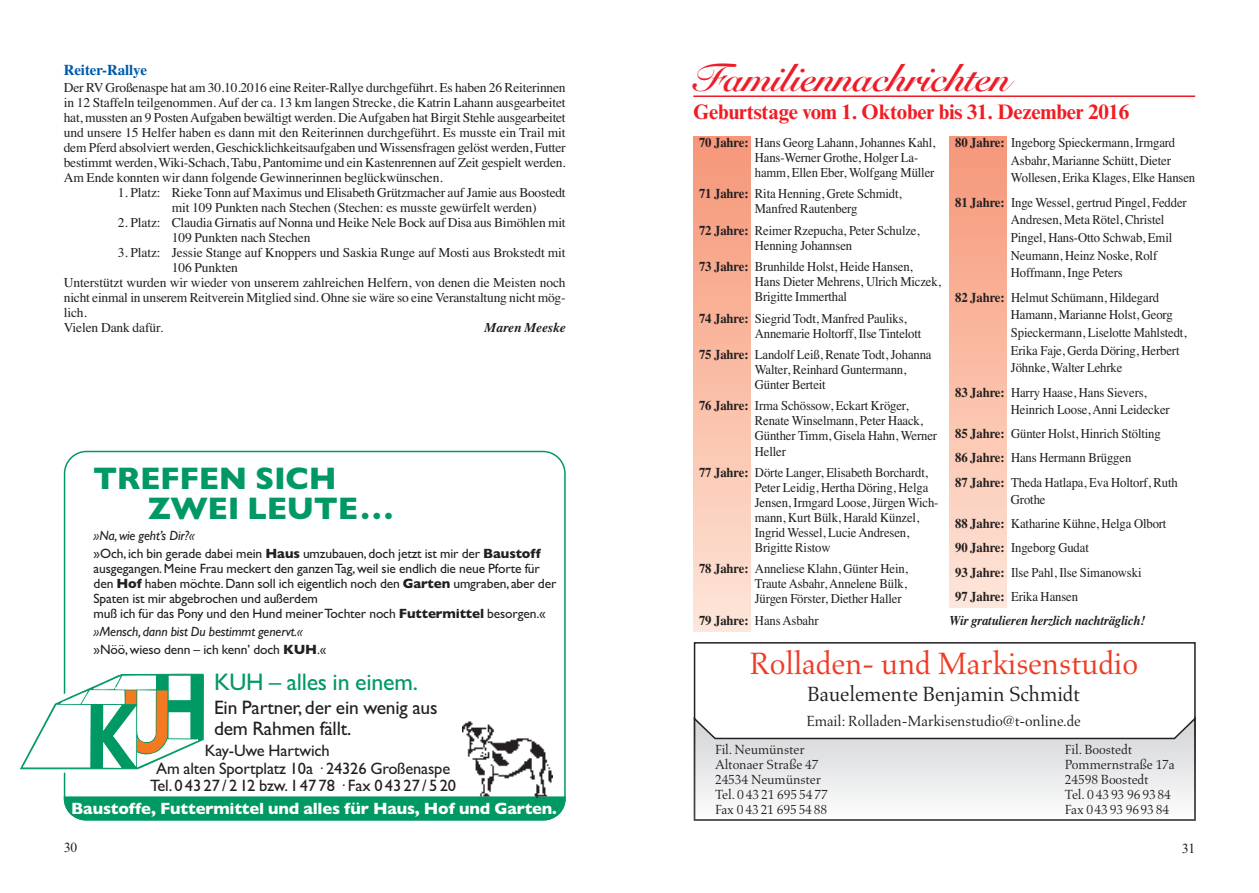
<style>
.page{position:relative;width:1259px;height:893px;background:#fff}
.page>*{position:absolute;margin:0;border:0;box-sizing:border-box;transform-origin:0 0}
.t1{font:39px "Snell Roundhand LT Std Bd Scr";letter-spacing:-.01em;color:#ee1c28}
.t2{font:31.5px "Aldus LT Std";letter-spacing:-.01em;color:#ef3c25}
.t3{font:700 31.5px/30px "Gill Sans";letter-spacing:-.01em;color:#009964}
.t4{font:24px "Gill Sans";letter-spacing:-.01em;color:#009964}
.t5{font:700 21px "Times New Roman MT Std";letter-spacing:-.01em;color:#ee1d23}
.t6{font:21px "Aldus LT Std";letter-spacing:-.01em;color:#231f20}
.t7{font:19.5px/21px "Gill Sans";letter-spacing:-.01em;color:#231f20}
.t8{font:16.5px "Gill Sans";letter-spacing:-.01em;color:#231f20}
.t9{font:700 16.5px "Gill Sans";letter-spacing:-.01em;color:#fff}
.t10{font:15px "Aldus LT Std";letter-spacing:-.01em;color:#231f20}
.t11{font:700 15px "Times";letter-spacing:-.01em;color:#015aaa}
.t12{font:13.5px/15px "Times";letter-spacing:-.01em;color:#231f20;scale:.94 1}
.t13{font:13.5px/15px "Times";letter-spacing:-.01em;color:#231f20}
.t14{font:13.5px/15px "Gill Sans";letter-spacing:-.01em;color:#231f20}
.t15{font:13.5px "Aldus LT Std";letter-spacing:-.01em;color:#231f20}
.t16{font:italic 13.5px/18px "Gill Sans Std";letter-spacing:-.01em;color:#231f20}
.t17{font:italic 700 13.5px "Times";letter-spacing:-.01em;color:#231f20;scale:.94 1}
.t18{font:italic 700 13.5px "Times";letter-spacing:-.01em;color:#231f20}
.t19{font:13.5px "Times New Roman MT Std";color:#231f20}
.s1{font-family:"Gill Sans Std";font-style:italic}
.s2{font-weight:700}
.s3{font-family:"Gill Sans";font-style:normal}
.s4{font-family:"Gill Sans";font-weight:700;font-style:normal}
</style>
<div class="page">
<hr style="left:693px;top:95px;width:502px;height:2px;background:#ee1c28">
<div style="left:693px;top:136px;width:57px;height:495px;background:linear-gradient(to bottom,#f69576,#fee6d8)"></div>
<div style="left:949px;top:136px;width:57px;height:472px;background:linear-gradient(to bottom,#f69576,#fee5d8)"></div>
<div style="left:694px;top:642px;width:501px;height:179px;border:2px solid #231f20"></div>
<svg style="left:693px;top:716px;width:504px;height:24px"></svg>
<svg style="left:64px;top:451px;width:502px;height:370px"></svg>
<div style="left:64px;top:796px;width:502px;height:24px;background:#009964"></div>
<img style="left:462px;top:720px;width:91px;height:77px">
<svg style="left:20px;top:672px;width:187px;height:101px"></svg>
<p class="t11" style="left:64px;top:61px;width:85px">Reiter-Rallye</p>
<p class="t13" style="left:64px;top:80px;width:503px;text-align:justify">Der RV Großenaspe hat am 30.10.2016 eine Reiter-Rallye durchgeführt. Es haben 26 Reiterinnen in 12 Staffeln teilgenommen.Auf der ca. 13 km langen Strecke, die Katrin Lahann ausgearbeitet hat, mussten an 9 PostenAufgaben bewältigt werden. DieAufgaben hat Birgit Stehle ausgearbeitet und unsere 15 Helfer haben es dann mit den Reiterinnen durchgeführt. Es musste ein Trail mit dem Pferd absolviert werden, Geschicklichkeitsaufgaben und Wissensfragen gelöst werden, Futter bestimmt werden, Wiki-Schach, Tabu, Pantomime und ein Kastenrennen auf Zeit gespielt werden.<br>Am Ende konnten wir dann folgende Gewinnerinnen beglückwünschen.</p>
<p class="t13" style="left:172px;top:185px;width:395px;text-indent:-54px">1. Platz: Rieke Tonn auf Maximus und Elisabeth Grützmacher auf Jamie aus Boostedt mit 109 Punkten nach Stechen (Stechen: es musste gewürfelt werden)</p>
<p class="t13" style="left:172px;top:215px;width:395px;text-indent:-54px">2. Platz: Claudia Girnatis auf Nonna und Heike Nele Bock auf Disa aus Bimöhlen mit<br>109 Punkten nach Stechen</p>
<p class="t13" style="left:118px;top:245px;width:449px">3. Platz: Jessie Stange auf Knoppers und Saskia Runge auf Mosti aus Brokstedt mit</p>
<p class="t13" style="left:172px;top:260px;width:68px">106 Punkten</p>
<p class="t13" style="left:64px;top:275px;width:503px">Unterstützt wurden wir wieder von unserem zahlreichen Helfern, von denen die Meisten noch</p>
<p class="t13" style="left:64px;top:290px;width:503px">nicht einmal in unserem Reitverein Mitglied sind. Ohne sie wäre so eine Veranstaltung nicht mög-</p>
<p class="t13" style="left:64px;top:305px;width:25px">lich.</p>
<p class="t13" style="left:64px;top:320px;width:101px">Vielen Dank dafür.</p>
<p class="t18" style="left:485px;top:320px;width:83px">Maren Meeske</p>
<p class="t3" style="left:148px;top:463px;width:247px;text-indent:-55px">TREFFEN SICH<br>ZWEI LEUTE...</p>
<p class="t14" style="left:94px;top:526px;width:448px;line-height:18px"><span class="s1">»Na,wie geht’s Dir?«<br></span>»Och, ich bin gerade dabei mein <span class="s2">Haus</span> umzubauen,doch jetzt ist mir der <span class="s2">Baustoff</span></p>
<p class="t14" style="left:94px;top:561px;width:464px">ausgegangen.Meine Frau meckert den ganzenTag,weil sie endlich die neue Pforte für den <span class="s2">Hof</span> haben möchte.Dann soll ich eigentlich noch den <span class="s2">Garten</span> umgraben, aber der Spaten ist mir abgebrochen und außerdem<br>muß ich für das Pony und den Hund meinerTochter noch <span class="s2">Futtermittel</span> besorgen.«</p>
<p class="t16" style="left:94px;top:624px;width:234px">»Mensch, dann bist Du bestimmt genervt.« <span class="s3">»Nöö,wieso denn – ich kenn’ doch</span> <span class="s4">KUH</span><span class="s3">.«</span></p>
<p class="t4" style="left:214px;top:668px;width:205px">KUH – alles in einem.</p>
<p class="t7" style="left:214px;top:696px;width:225px">Ein Partner,der ein wenig aus dem Rahmen fällt.</p>
<p class="t8" style="left:205px;top:741px;width:126px">Kay-Uwe Hartwich</p>
<p class="t8" style="left:156px;top:758px;width:295px">Am alten Sportplatz 10a · 24326 Großenaspe</p>
<p class="t8" style="left:150px;top:776px;width:307px">Tel.04327/212 bzw.14778 · Fax 04327/520</p>
<p class="t9" style="left:71px;top:798px;width:487px">Baustoffe, Futtermittel und alles für Haus, Hof und Garten.</p>
<p class="t19" style="left:64px;top:842px;width:15px">30</p>
<p class="t1" style="left:693px;top:64px;width:318px">Familiennachrichten</p>
<p class="t5" style="left:693px;top:105px;width:437px">Geburtstage vom 1. Oktober bis 31. Dezember 2016</p>
<p class="t12" style="left:755px;top:135px;width:194px;text-indent:-56px"><span class="s2">70 Jahre:</span> Hans Georg Lahann, Johannes Kahl,<br>Hans-Werner Grothe, Holger La&shy;hamm, Ellen Eber, Wolfgang Müller</p>
<p class="t12" style="left:755px;top:186px;width:158px;text-indent:-56px"><span class="s2">71 Jahre:</span> Rita Henning, Grete Schmidt,<br>Manfred Rautenberg</p>
<p class="t12" style="left:755px;top:223px;width:177px;text-indent:-56px"><span class="s2">72 Jahre:</span> Reimer Rzepucha, Peter Schulze,<br>Henning Johannsen</p>
<p class="t12" style="left:755px;top:259px;width:199px;text-indent:-56px"><span class="s2">73 Jahre:</span> Brunhilde Holst, Heide Hansen,<br>Hans Dieter Mehrens, Ulrich Miczek,<br>Brigitte Immerthal</p>
<p class="t12" style="left:755px;top:310px;width:179px;text-indent:-56px"><span class="s2">74 Jahre:</span> Siegrid Todt, Manfred Pauliks,<br>Annemarie Holtorff, Ilse Tintelott</p>
<p class="t12" style="left:755px;top:347px;width:189px;text-indent:-56px"><span class="s2">75 Jahre:</span> Landolf Leiß, Renate Todt, Johanna<br>Walter, Reinhard Guntermann,<br>Günter Berteit</p>
<p class="t12" style="left:755px;top:398px;width:195px;text-indent:-56px"><span class="s2">76 Jahre:</span> Irma Schössow, Eckart Kröger,<br>Renate Winselmann, Peter Haack,<br>Günther Timm, Gisela Hahn, Werner<br>Heller</p>
<p class="t12" style="left:755px;top:465px;width:197px;text-indent:-56px"><span class="s2">77 Jahre:</span> Dörte Langer, Elisabeth Borchardt, Peter Leidig, Hertha Döring, Helga Jensen, Irmgard Loose, Jürgen Wich&shy;mann, Kurt Bülk, Harald Künzel, Ingrid Wessel, Lucie Andresen, Brigitte Ristow</p>
<p class="t12" style="left:755px;top:561px;width:164px;text-align:justify;text-indent:-56px"><span class="s2">78 Jahre:</span> Anneliese Klahn, Günter Hein, Traute Asbahr, Annelene Bülk, Jürgen Förster, Diether Haller</p>
<p class="t12" style="left:699px;top:613px;width:129px"><span class="s2">79 Jahre:</span> Hans Asbahr</p>
<p class="t12" style="left:1011px;top:133px;width:198px;line-height:17.7px;text-indent:-56px"><span class="s2">80 Jahre:</span> Ingeborg Spieckermann, Irmgard<br>Asbahr, Marianne Schütt, Dieter<br>Wollesen, Erika Klages, Elke Hansen</p>
<p class="t12" style="left:1011px;top:193px;width:188px;line-height:17.7px;text-indent:-56px"><span class="s2">81 Jahre:</span> Inge Wessel, gertrud Pingel, Fedder<br>Andresen, Meta Rötel, Christel<br>Pingel, Hans-Otto Schwab, Emil<br>Neumann, Heinz Noske, Rolf<br>Hoffmann, Inge Peters</p>
<p class="t12" style="left:1011px;top:288px;width:188px;line-height:17.7px;text-indent:-56px"><span class="s2">82 Jahre:</span> Helmut Schümann, Hildegard<br>Hamann, Marianne Holst, Georg<br>Spieckermann, Liselotte Mahlstedt,<br>Erika Faje, Gerda Döring, Herbert<br>Jöhnke, Walter Lehrke</p>
<p class="t12" style="left:1011px;top:383px;width:170px;line-height:17.7px;text-indent:-56px"><span class="s2">83 Jahre:</span> Harry Haase, Hans Sievers,<br>Heinrich Loose, Anni Leidecker</p>
<p class="t12" style="left:955px;top:422px;width:238px;line-height:24.2px"><span class="s2">85 Jahre:</span> Günter Holst, Hinrich Stölting<br><span class="s2">86 Jahre:</span> Hans Hermann Brüggen<br><span class="s2">87 Jahre:</span> Theda Hatlapa, Eva Holtorf, Ruth</p>
<p class="t12" style="left:1011px;top:492px;width:38px">Grothe</p>
<p class="t12" style="left:955px;top:516px;width:226px"><span class="s2">88 Jahre:</span> Katharine Kühne, Helga Olbort</p>
<p class="t12" style="left:955px;top:540px;width:144px"><span class="s2">90 Jahre:</span> Ingeborg Gudat</p>
<p class="t12" style="left:955px;top:564px;width:200px"><span class="s2">93 Jahre:</span> Ilse Pahl, Ilse Simanowski</p>
<p class="t12" style="left:955px;top:588px;width:132px"><span class="s2">97 Jahre:</span> Erika Hansen</p>
<p class="t17" style="left:949px;top:612px;width:210px">Wir gratulieren herzlich nachträglich!</p>
<p class="t2" style="left:749px;top:650px;width:390px">Rolladen- und Markisenstudio</p>
<p class="t6" style="left:807px;top:685px;width:275px">Bauelemente Benjamin Schmidt</p>
<p class="t10" style="left:806px;top:715px;width:276px">Email: Rolladen-Markisenstudio@t-online.de</p>
<p class="t15" style="left:715px;top:743px;width:91px">Fil. Neumünster</p>
<p class="t15" style="left:1065px;top:743px;width:69px">Fil. Boostedt</p>
<p class="t15" style="left:715px;top:758px;width:105px">Altonaer Straße 47</p>
<p class="t15" style="left:1065px;top:758px;width:111px">Pommernstraße 17a</p>
<p class="t15" style="left:715px;top:773px;width:107px">24534 Neumünster</p>
<p class="t15" style="left:1065px;top:773px;width:85px">24598 Boostedt</p>
<p class="t15" style="left:715px;top:788px;width:114px">Tel. 0 43 21 695 54 77</p>
<p class="t15" style="left:1065px;top:788px;width:108px">Tel. 0 43 93 96 93 84</p>
<p class="t15" style="left:715px;top:803px;width:114px">Fax 0 43 21 695 54 88</p>
<p class="t15" style="left:1065px;top:803px;width:106px">Fax 043 93 9693 84</p>
<p class="t19" style="left:1181px;top:844px;width:15px">31</p>
</div>
